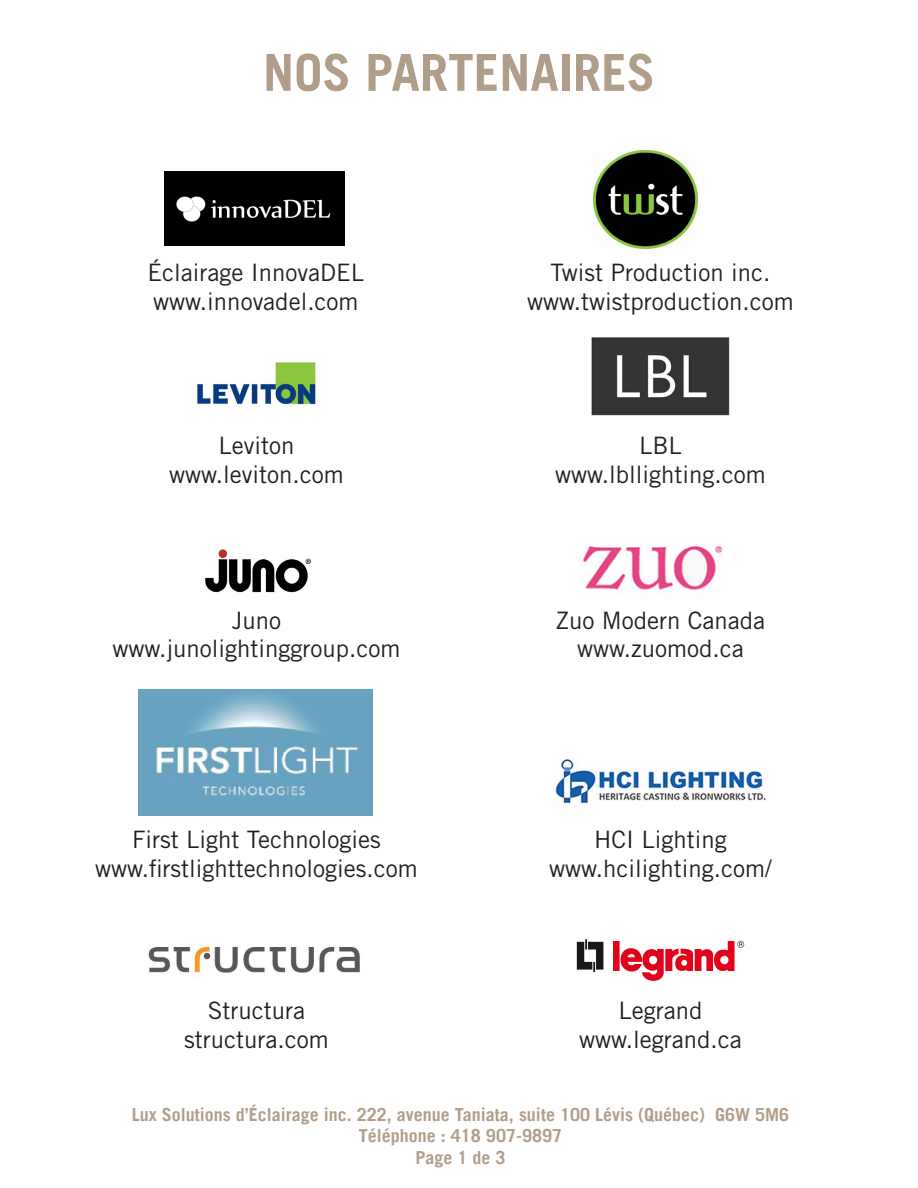
<style>
.page{position:relative;width:918px;height:1188px;background:#fff}
.page>*{position:absolute;margin:0;border:0;box-sizing:border-box;transform-origin:0 0}
.t1{font:700 51px "Trade Gothic LT";color:#b09e8a}
.t2{font:24px "Trade Gothic LT Std";color:#231f20}
.t3{font:700 18px/21.6px "Trade Gothic LT";color:#b09e8a;text-align:center}
</style>
<div class="page">
<img style="left:593px;top:150px;width:104px;height:99px">
<img style="left:165px;top:171px;width:179px;height:74px">
<img style="left:197px;top:362px;width:119px;height:43px">
<img style="left:591px;top:337px;width:139px;height:79px">
<img style="left:205px;top:549px;width:106px;height:44px">
<img style="left:582px;top:545px;width:141px;height:46px">
<img style="left:138px;top:690px;width:235px;height:126px">
<img style="left:555px;top:758px;width:211px;height:46px">
<img style="left:148px;top:946px;width:212px;height:28px">
<img style="left:576px;top:939px;width:169px;height:42px">
<p class="t1" style="left:263px;top:41px;width:394px">NOS PARTENAIRES</p>
<p class="t2" style="left:148px;top:258px;width:218px">Éclairage InnovaDEL</p>
<p class="t2" style="left:153px;top:287px;width:207px">www.innovadel.com</p>
<p class="t2" style="left:218px;top:431px;width:78px">Leviton</p>
<p class="t2" style="left:169px;top:460px;width:176px">www.leviton.com</p>
<p class="t2" style="left:232px;top:606px;width:51px">Juno</p>
<p class="t2" style="left:112px;top:634px;width:290px">www.junolightinggroup.com</p>
<p class="t2" style="left:132px;top:825px;width:250px">First Light Technologies</p>
<p class="t2" style="left:95px;top:854px;width:324px">www.firstlighttechnologies.com</p>
<p class="t2" style="left:208px;top:996px;width:99px">Structura</p>
<p class="t2" style="left:184px;top:1025px;width:146px">structura.com</p>
<p class="t2" style="left:551px;top:258px;width:221px">Twist Production inc.</p>
<p class="t2" style="left:527px;top:287px;width:268px">www.twistproduction.com</p>
<p class="t2" style="left:639px;top:431px;width:44px">LBL</p>
<p class="t2" style="left:555px;top:460px;width:212px">www.lbllighting.com</p>
<p class="t2" style="left:556px;top:606px;width:211px">Zuo Modern Canada</p>
<p class="t2" style="left:577px;top:634px;width:168px">www.zuomod.ca</p>
<p class="t2" style="left:594px;top:825px;width:134px">HCI Lighting</p>
<p class="t2" style="left:549px;top:854px;width:224px">www.hcilighting.com/</p>
<p class="t2" style="left:619px;top:996px;width:86px">Legrand</p>
<p class="t2" style="left:579px;top:1025px;width:164px">www.legrand.ca</p>
<p class="t3" style="left:132px;top:1103px;width:659px">Lux Solutions d’Éclairage inc. 222, avenue Taniata, suite 100 Lévis (Québec) G6W 5M6<br>Téléphone : 418 907-9897</p>
<p class="t3" style="left:415px;top:1147px;width:92px">Page 1 de 3</p>
</div>
